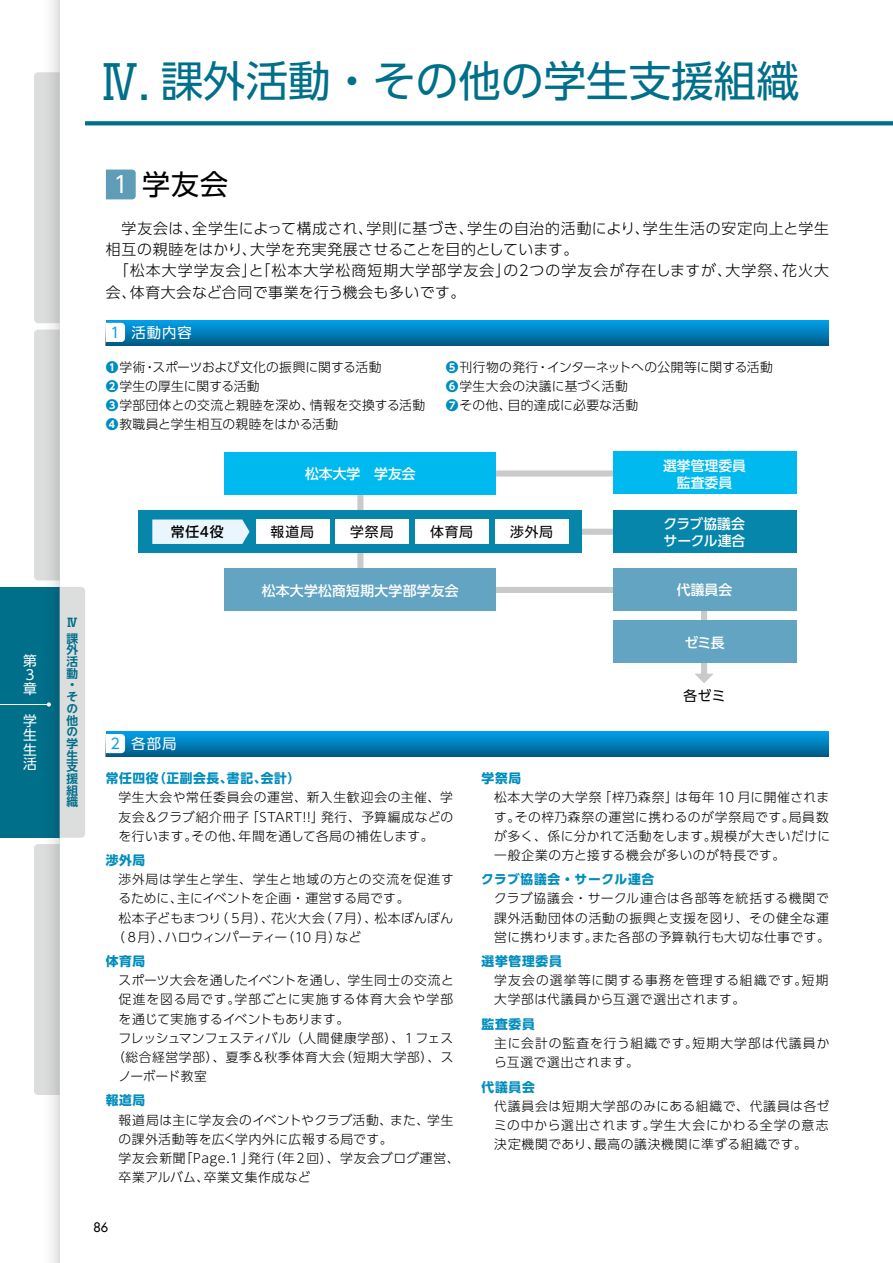
<style>
.page{position:relative;width:893px;height:1263px;background:#fff}
.page>*{position:absolute;margin:0;border:0;box-sizing:border-box;transform-origin:0 0}
.t1{font:42.45px "UD Shin Go Pro";color:#006f8a}
.t2{font:28.05px "UD Shin Go Pro";color:#000}
.t3{font:300 14.85px/21.3px "UD Shin Go Pro";letter-spacing:.05em;color:#000}
.t4{font:14.4px "UD Shin Go Pro";letter-spacing:.075em;color:#fff}
.t5{font:500 13.8px/17px "UD Shin Go Pro";color:#fff;text-align:center}
.t6{font:13.8px "UD Shin Go Pro";letter-spacing:.06em;color:#000}
.t7{font:500 13.8px "UD Shin Go Pro";letter-spacing:.02em;color:#fff}
.t8{font:13.8px/14.1px "UD Shin Go NT Pro";color:#fff;text-align:justify}
.t9{font:500 13.8px "UD Shin Go Pro";color:#000}
.t10{font:300 12.75px/19.2px "UD Shin Go Pro";letter-spacing:.035em;color:#000;text-align:justify}
.t11{font:300 12.75px/19.2px "UD Shin Go Pro";letter-spacing:.01em;color:#000}
.t12{font:300 12.75px/19.2px "UD Shin Go Pro";letter-spacing:.06em;color:#000}
.t13{font:300 12.75px/19.2px "UD Shin Go Pro";letter-spacing:.065em;color:#000}
.t14{font:700 12.75px "UD Shin Go Pro";letter-spacing:.06em;color:#008dbd}
.t15{font:300 12.75px "UD Shin Go Pro";letter-spacing:-.005em;color:#000}
.t16{font:300 12.75px "UD Shin Go Pro";letter-spacing:.07em;color:#000}
.t17{font:300 12.75px "UD Shin Go Pro";letter-spacing:-.04em;color:#000}
.t18{font:300 12.75px "UD Shin Go Pro";letter-spacing:-.02em;color:#000}
.t19{font:12.75px "Futura";color:#000}
.t20{font:700 11.7px/11.7px "UD Shin Go NT Pro De";color:#006f8a}
.s1{font-size:46.8px}
.s2{font-family:"UD Shin Go NT Pro";font-size:22.8px;color:#fff}
.s3{font-family:"UD Shin Go NT Pro";color:#00a0e9}
.s4{font-weight:700;color:#008dbd}
</style>
<div class="page">
<svg style="left:85px;top:121px;width:807px;height:4px;background:#0c758f"></svg>
<div style="left:34px;top:72px;width:9px;height:251px;background:#dcdddd"></div>
<div style="left:34px;top:844px;width:9px;height:251px;background:#dcdddd"></div>
<div style="left:34px;top:330px;width:9px;height:250px;background:#dcdddd"></div>
<div style="left:0;top:587px;width:60px;height:251px;background:#006f8a"></div>
<hr style="left:0;top:704px;width:49px;height:1px;background:#fff">
<div style="left:60px;top:587px;width:25px;height:251px;background:#dcdddd"></div>
<svg style="left:43px;top:0;width:17px;height:1263px"></svg>
<svg style="left:106px;top:320px;width:723px;height:25px;background:#007fb9"></svg>
<svg style="left:106px;top:323px;width:19px;height:19px"></svg>
<svg style="left:106px;top:731px;width:723px;height:25px;background:#007fba"></svg>
<svg style="left:106px;top:734px;width:19px;height:19px"></svg>
<svg style="left:106px;top:170px;width:30px;height:29px"></svg>
<div style="left:357px;top:473px;width:6px;height:117px;background:#c9caca"></div>
<div style="left:532px;top:529px;width:169px;height:6px;background:#c9caca"></div>
<div style="left:476px;top:470px;width:169px;height:7px;background:#c9caca"></div>
<div style="left:476px;top:587px;width:169px;height:6px;background:#c9caca"></div>
<div style="left:701px;top:590px;width:6px;height:85px;background:#c9caca"></div>
<svg style="left:695px;top:674px;width:18px;height:9px"></svg>
<div style="left:225px;top:452px;width:271px;height:43px;background:#00b9ef"></div>
<div style="left:225px;top:569px;width:271px;height:42px;background:#63a4c2"></div>
<div style="left:139px;top:510px;width:443px;height:43px;background:#0786ab"></div>
<div style="left:613px;top:452px;width:183px;height:42px;background:#00b9ef"></div>
<div style="left:613px;top:510px;width:183px;height:43px;background:#0786ab"></div>
<div style="left:613px;top:569px;width:183px;height:42px;background:#63a4c2"></div>
<div style="left:613px;top:621px;width:183px;height:42px;background:#63a4c2"></div>
<svg style="left:152px;top:519px;width:98px;height:25px;background:#daeef7"></svg>
<div style="left:256px;top:519px;width:73px;height:25px;background:#fff"></div>
<div style="left:336px;top:519px;width:73px;height:25px;background:#fff"></div>
<div style="left:415px;top:519px;width:73px;height:25px;background:#fff"></div>
<div style="left:495px;top:519px;width:73px;height:25px;background:#fff"></div>
<p class="t8" style="left:23px;top:653px;width:15px;text-align:left">第<br>3章</p>
<p class="t8" style="left:23px;top:714px;width:15px">学生生活</p>
<h1 class="t1" style="left:99px;top:47px;width:701px"><span class="s1">Ⅳ</span>. 課外活動・その他の学生支援組織</h1>
<p class="t20" style="left:66px;top:615px;width:13px;line-height:15.3px">Ⅳ課</p>
<p class="t20" style="left:66px;top:644px;width:13px">外活動・その他の学生支援組織</p>
<h2 class="t2" style="left:113px;top:161px;width:116px"><span class="s2">1</span> 学友会</h2>
<p class="t3" style="left:106px;top:217px;width:725px">　学友会は、全学生によって構成され、学則に基づき、学生の自治的活動により、学生生活の安定向上と学生相互の親睦をはかり、大学を充実発展させることを目的としています。<br>　「松本大学学友会」と「松本大学松商短期大学部学友会」の２つの学友会が存在しますが、大学祭、花火大会、体育大会など合同で事業を行う機会も多いです。</p>
<p class="t4" style="left:110px;top:321px;width:83px"><span class="s3">1</span> 活動内容</p>
<p class="t11" style="left:106px;top:357px;width:321px"><span class="s4">❶</span>学術・スポーツおよび文化の振興に関する活動<br><span class="s4">❷</span>学生の厚生に関する活動<br><span class="s4">❸</span>学部団体との交流と親睦を深め、情報を交換する活動<br><span class="s4">❹</span>教職員と学生相互の親睦をはかる活動</p>
<p class="t10" style="left:446px;top:357px;width:328px;text-align:left"><span class="s4">❺</span>刊行物の発行・インターネットへの公開等に関する活動<br><span class="s4">❻</span>学生大会の決議に基づく活動<br><span class="s4">❼</span>その他、目的達成に必要な活動</p>
<p class="t5" style="left:305px;top:465px;width:112px">松本大学　学友会</p>
<p class="t5" style="left:663px;top:456px;width:84px">選挙管理委員監査委員</p>
<p class="t5" style="left:663px;top:515px;width:83px;text-align:left">クラブ協議会サークル連合</p>
<p class="t5" style="left:677px;top:581px;width:57px">代議員会</p>
<p class="t5" style="left:684px;top:634px;width:42px">ゼミ長</p>
<p class="t6" style="left:683px;top:685px;width:44px">各ゼミ</p>
<p class="t9" style="left:171px;top:521px;width:54px">常任4役</p>
<p class="t6" style="left:270px;top:521px;width:45px">報道局</p>
<p class="t6" style="left:350px;top:521px;width:45px">学祭局</p>
<p class="t6" style="left:430px;top:521px;width:44px">体育局</p>
<p class="t6" style="left:510px;top:521px;width:44px">渉外局</p>
<p class="t7" style="left:262px;top:579px;width:199px">松本大学松商短期大学部学友会</p>
<p class="t4" style="left:110px;top:732px;width:68px"><span class="s3">2</span> 各部局</p>
<p class="t14" style="left:106px;top:768px;width:196px">常任四役（正副会長、書記、会計）</p>
<p class="t10" style="left:119px;top:787px;width:336px">学生大会や常任委員会の運営、新入生歓迎会の主催、学友会＆クラブ紹介冊子「START!!」発行、予算編成などのを行います。その他、年間を通して各局の補佐します。</p>
<p class="t14" style="left:106px;top:850px;width:41px">渉外局</p>
<p class="t13" style="left:119px;top:869px;width:337px">渉外局は学生と学生、学生と地域の方との交流を促進す</p>
<p class="t11" style="left:119px;top:888px;width:292px">るために、主にイベントを企画・運営する局です。</p>
<p class="t10" style="left:119px;top:907px;width:336px">松本子どもまつり（５月）、花火大会（７月）、松本ぼんぼん</p>
<p class="t17" style="left:112px;top:926px;width:250px">（８月）、ハロウィンパーティー（10 月）など</p>
<p class="t14" style="left:106px;top:951px;width:41px">体育局</p>
<p class="t10" style="left:119px;top:970px;width:337px">スポーツ大会を通したイベントを通し、学生同士の交流と</p>
<p class="t16" style="left:119px;top:989px;width:336px">促進を図る局です。学部ごとに実施する体育大会や学部</p>
<p class="t11" style="left:119px;top:1008px;width:232px">を通じて実施するイベントもあります。</p>
<p class="t15" style="left:119px;top:1027px;width:336px">フレッシュマンフェスティバル（人間健康学部）、1 フェス</p>
<p class="t12" style="left:112px;top:1047px;width:343px">（総合経営学部）、夏季＆秋季体育大会（短期大学部）、ス</p>
<p class="t18" style="left:119px;top:1066px;width:90px">ノーボード教室</p>
<p class="t14" style="left:106px;top:1090px;width:41px">報道局</p>
<p class="t10" style="left:119px;top:1109px;width:342px;text-align:left">報道局は主に学友会のイベントやクラブ活動、また、学生の課外活動等を広く学内外に広報する局です。<br>学友会新聞「Page.１」発行（年２回）、学友会ブログ運営、卒業アルバム、卒業文集作成など</p>
<p class="t19" style="left:94px;top:1218px;width:16px">86</p>
<p class="t14" style="left:481px;top:768px;width:41px">学祭局</p>
<p class="t10" style="left:494px;top:787px;width:337px">松本大学の大学祭「梓乃森祭」は毎年 10 月に開催されます。その梓乃森祭の運営に携わるのが学祭局です。局員数が多く、係に分かれて活動をします。規模が大きいだけに一般企業の方と接する機会が多いのが特長です。</p>
<p class="t14" style="left:481px;top:869px;width:175px">クラブ協議会・サークル連合</p>
<p class="t10" style="left:494px;top:888px;width:337px">クラブ協議会・サークル連合は各部等を統括する機関で課外活動団体の活動の振興と支援を図り、その健全な運営に携わります。また各部の予算執行も大切な仕事です。</p>
<p class="t14" style="left:481px;top:951px;width:82px">選挙管理委員</p>
<p class="t12" style="left:494px;top:970px;width:336px">学友会の選挙等に関する事務を管理する組織です。短期大学部は代議員から互選で選出されます。</p>
<p class="t14" style="left:481px;top:1013px;width:55px">監査委員</p>
<p class="t13" style="left:494px;top:1033px;width:337px">主に会計の監査を行う組織です。短期大学部は代議員から互選で選出されます。</p>
<p class="t14" style="left:481px;top:1076px;width:55px">代議員会</p>
<p class="t10" style="left:494px;top:1096px;width:337px">代議員会は短期大学部のみにある組織で、代議員は各ゼミの中から選出されます。学生大会にかわる全学の意志決定機関であり、最高の議決機関に準ずる組織です。</p>
</div>
